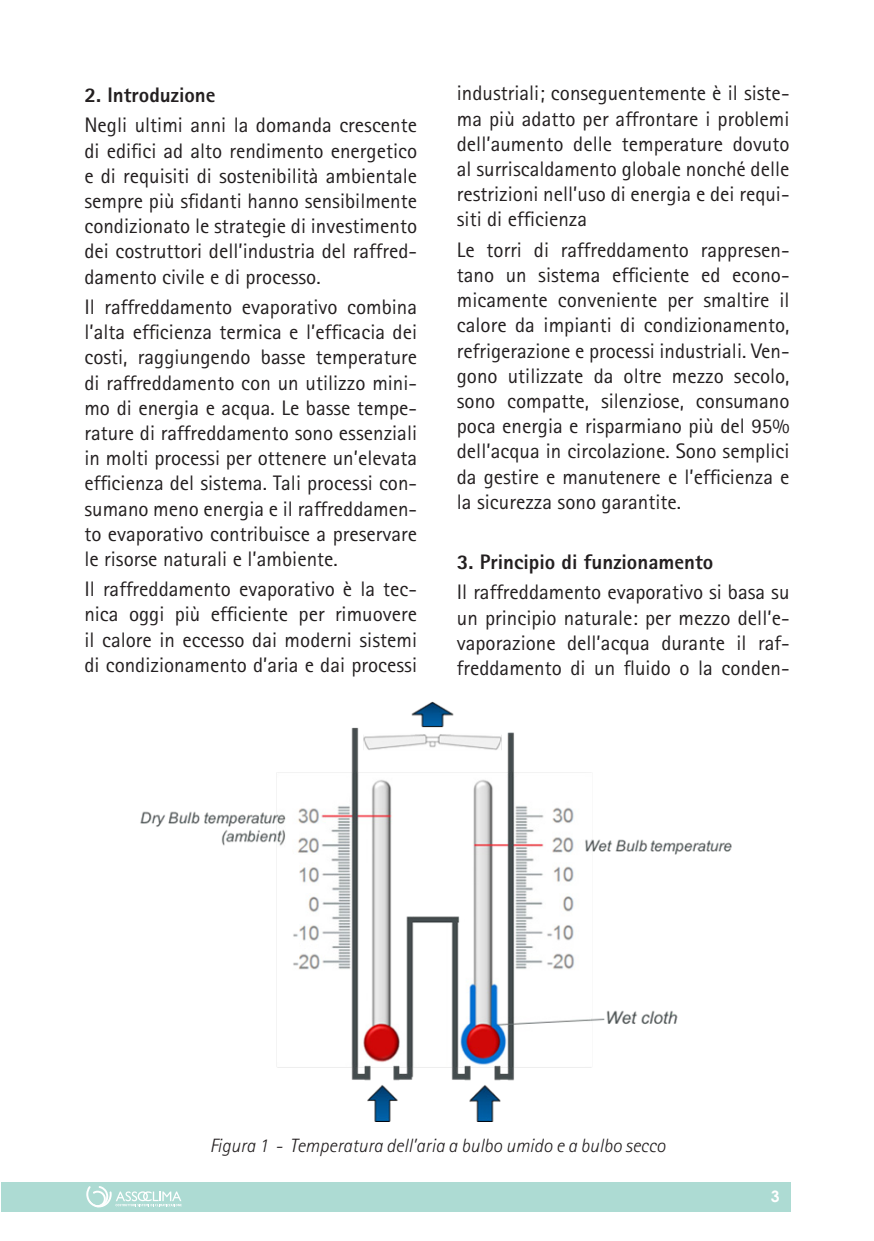
<style>
.page{position:relative;width:874px;height:1241px;background:#fff}
.page>*{position:absolute;margin:0;border:0;box-sizing:border-box;transform-origin:0 0}
.t1{font:21px/25.2px "Rotis Sans Serif";color:#231f20;text-align:justify}
.t2{font:800 21px "Rotis Sans Serif";color:#231f20}
.t3{font:italic 300 19.25px "Rotis Sans Serif";color:#231f20}
.t4{font:700 15.75px "Century Gothic";color:#fff}
</style>
<div class="page">
<div style="left:1px;top:1182px;width:789px;height:29px;background:#addbd3"></div>
<svg style="left:86px;top:1186px;width:96px;height:21px"></svg>
<img style="left:140px;top:701px;width:592px;height:420px">
<p class="t2" style="left:84px;top:82px;width:133px">2. Introduzione</p>
<p class="t1" style="left:84px;top:112px;width:334px">Negli ultimi anni la domanda crescente di edifici ad alto rendimento energetico e di requisiti di sostenibilità ambientale sempre più sfidanti hanno sensibilmente condizionato le strategie di investimento dei costruttori dell’industria del raffred&shy;damento civile e di processo.</p>
<p class="t1" style="left:84px;top:294px;width:334px">Il raffreddamento evaporativo combina l’alta efficienza termica e l’efficacia dei costi, raggiungendo basse temperature di raffreddamento con un utilizzo mini&shy;mo di energia e acqua. Le basse tempe&shy;rature di raffreddamento sono essenziali in molti processi per ottenere un’elevata efficienza del sistema. Tali processi con&shy;sumano meno energia e il raffreddamen&shy;to evaporativo contribuisce a preservare le risorse naturali e l’ambiente.</p>
<p class="t1" style="left:84px;top:576px;width:334px">Il raffreddamento evaporativo è la tec&shy;nica oggi più efficiente per rimuovere il calore in eccesso dai moderni sistemi di condizionamento d’aria e dai processi</p>
<p class="t1" style="left:456px;top:80px;width:334px">industriali; conseguentemente è il siste&shy;ma più adatto per affrontare i problemi dell’aumento delle temperature dovuto al surriscaldamento globale nonché delle restrizioni nell’uso di energia e dei requi&shy;siti di efficienza</p>
<p class="t1" style="left:456px;top:237px;width:334px">Le torri di raffreddamento rappresen&shy;tano un sistema efficiente ed econo&shy;micamente conveniente per smaltire il calore da impianti di condizionamento, refrigerazione e processi industriali. Ven&shy;gono utilizzate da oltre mezzo secolo, sono compatte, silenziose, consumano poca energia e risparmiano più del 95% dell’acqua in circolazione. Sono semplici da gestire e manutenere e l’efficienza e la sicurezza sono garantite.</p>
<p class="t2" style="left:456px;top:548px;width:258px">3. Principio di funzionamento</p>
<p class="t1" style="left:456px;top:579px;width:334px">Il raffreddamento evaporativo si basa su un principio naturale: per mezzo dell’e&shy;vaporazione dell’acqua durante il raf&shy;freddamento di un fluido o la conden-</p>
<p class="t3" style="left:209px;top:1134px;width:457px">Figura 1 - Temperatura dell’aria a bulbo umido e a bulbo secco</p>
<p class="t4" style="left:770px;top:1183px;width:10px">3</p>
</div>
